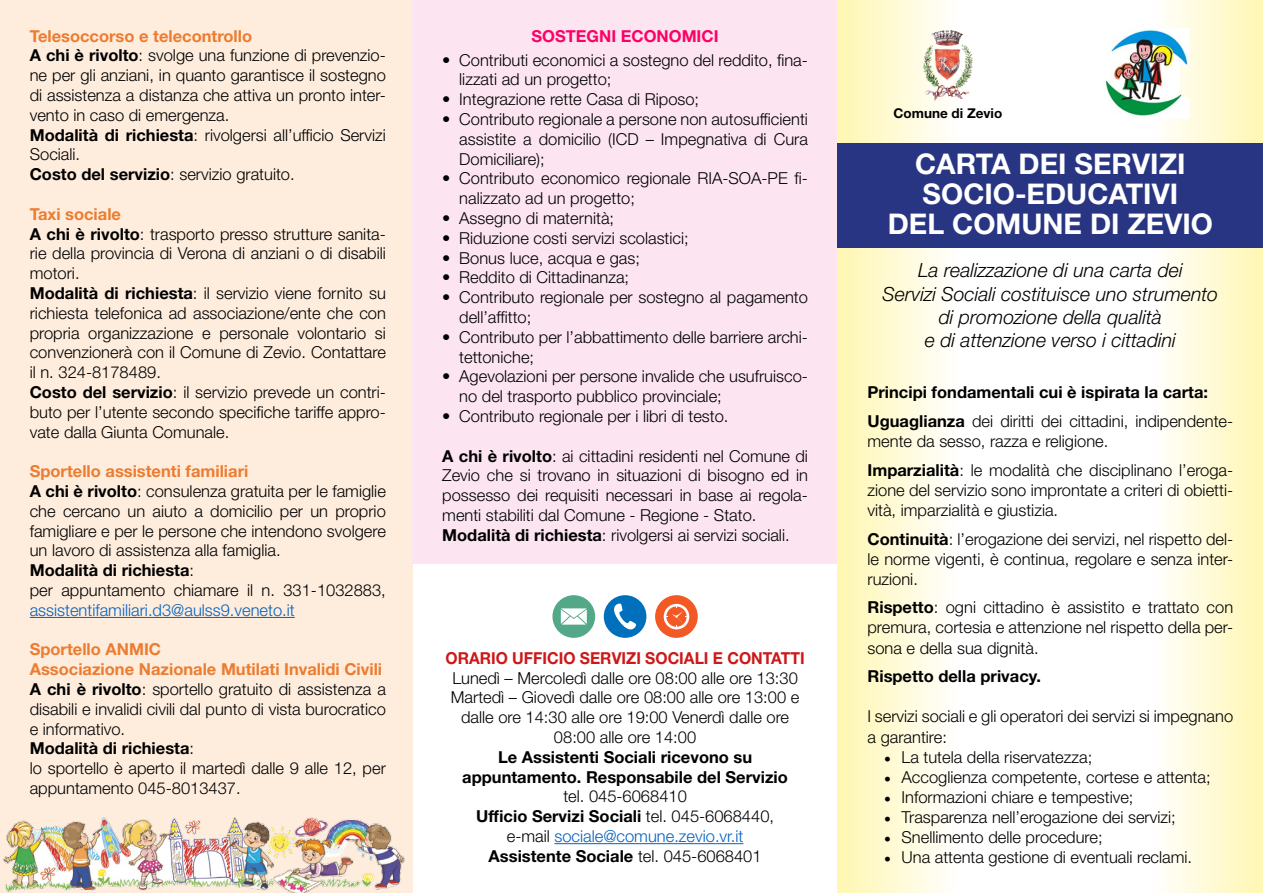
<style>
.page{position:relative;width:1263px;height:893px;background:#fff}
.page>*{position:absolute;margin:0;border:0;box-sizing:border-box;transform-origin:0 0}
.t1{font:700 28.5px/30px "Helvetica Neue LT Std";color:#fff;text-align:center}
.t2{font:italic 300 19.5px/23.4px "Helvetica Neue LT Std";color:#000;text-align:center}
.t3{font:300 16.5px/19.8px "Helvetica Neue LT Std";color:#000}
.t4{font:700 16.5px/28.7px "Helvetica Neue LT Std";color:#000}
.t5{font:300 16.5px "Helvetica Neue LT Std";color:#0462c1}
.t6{font:700 16.5px "Helvetica Neue LT Std";color:#cd1719;scale:.95 1}
.t7{font:700 16.5px "Helvetica Neue LT Std";color:#f06}
.t8{font:700 13.5px "Helvetica Neue LT Std";color:#000}
.s1{font-weight:700;color:#ec7c30}
.s2{font-weight:700}
.s3{color:#0462c1}
.s4{font-weight:300}
</style>
<div class="page">
<div style="left:0;top:0;width:412px;height:893px;background:#feeddd"></div>
<div style="left:412px;top:0;width:426px;height:563px;background:#fce5f1"></div>
<svg style="left:838px;top:0;width:425px;height:893px"></svg>
<img style="left:931px;top:30px;width:15px;height:7px">
<img style="left:1103px;top:28px;width:86px;height:91px">
<div style="left:838px;top:144px;width:425px;height:104px;background:#283583"></div>
<hr style="left:30px;top:617px;width:265px;height:1px;background:#0462c1">
<hr style="left:554px;top:843px;width:189px;height:1px;background:#0462c1">
<img style="left:3px;top:817px;width:402px;height:76px">
<div style="left:604px;top:595px;width:42px;height:43px;background:#0070bd;border-radius:50%"></div>
<svg style="left:614px;top:604px;width:22px;height:25px"></svg>
<div style="left:655px;top:595px;width:43px;height:43px;background:#f25924;border-radius:50%"></div>
<div style="left:664px;top:604px;width:25px;height:25px;background:#fff;border-radius:50%"></div>
<svg style="left:666px;top:606px;width:21px;height:21px"></svg>
<div style="left:552px;top:595px;width:43px;height:43px;background:#52a887;border-radius:50%"></div>
<svg style="left:561px;top:608px;width:26px;height:17px"></svg>
<p class="t3" style="left:30px;top:25px;width:358px"><span class="s1">Telesoccorso e telecontrollo<br></span><span class="s2">A chi è rivolto</span>: svolge una funzione di prevenzio&shy;ne per gli anziani, in quanto garantisce il sostegno di assistenza a distanza che attiva un pronto inter&shy;vento in caso di emergenza.<br><span class="s2">Modalità di richiesta</span>: rivolgersi all’ufficio Servizi Sociali.<br><span class="s2">Costo del servizio</span>: servizio gratuito.</p>
<p class="t3" style="left:30px;top:204px;width:358px"><span class="s1">Taxi sociale<br></span><span class="s2">A chi è rivolto</span>: trasporto presso strutture sanita&shy;rie della provincia di Verona di anziani o di disabili motori.<br><span class="s2">Modalità di richiesta</span>: il servizio viene fornito su richiesta telefonica ad associazione/ente che con propria organizzazione e personale volontario si convenzionerà con il Comune di Zevio. Contattare il n. 324-8178489.<br><span class="s2">Costo del servizio</span>: il servizio prevede un contri&shy;buto per l’utente secondo specifiche tariffe appro&shy;vate dalla Giunta Comunale.</p>
<p class="t3" style="left:30px;top:461px;width:358px"><span class="s1">Sportello assistenti familiari<br></span><span class="s2">A chi è rivolto</span>: consulenza gratuita per le famiglie che cercano un aiuto a domicilio per un proprio famigliare e per le persone che intendono svolgere un lavoro di assistenza alla famiglia.<br><span class="s2">Modalità di richiesta</span>:<br>per appuntamento chiamare il n. 331-1032883,</p>
<p class="t5" style="left:30px;top:600px;width:266px">assistentifamiliari.d3@aulss9.veneto.it</p>
<p class="t3" style="left:30px;top:639px;width:358px"><span class="s1">Sportello ANMIC<br>Associazione Nazionale Mutilati Invalidi Civili </span><span class="s2">A chi è rivolto</span>: sportello gratuito di assistenza a disabili e invalidi civili dal punto di vista burocratico e informativo.<br><span class="s2">Modalità di richiesta</span>:<br>lo sportello è aperto il martedì dalle 9 alle 12, per appuntamento 045-8013437.</p>
<p class="t7" style="left:532px;top:25px;width:188px">SOSTEGNI ECONOMICI</p>
<p class="t3" style="left:459px;top:49px;width:350px;text-indent:-17px">• Contributi economici a sostegno del reddito, fina&shy;lizzati ad un progetto;</p>
<p class="t3" style="left:442px;top:89px;width:258px">• Integrazione rette Casa di Riposo;</p>
<p class="t3" style="left:459px;top:109px;width:350px;text-align:justify;text-indent:-17px">• Contributo regionale a persone non autosufficienti assistite a domicilio (ICD – Impegnativa di Cura Domiciliare);</p>
<p class="t3" style="left:459px;top:168px;width:350px;text-indent:-17px">• Contributo economico regionale RIA-SOA-PE fi&shy;nalizzato ad un progetto;</p>
<p class="t3" style="left:442px;top:208px;width:173px">• Assegno di maternità;</p>
<p class="t3" style="left:442px;top:228px;width:248px">• Riduzione costi servizi scolastici;</p>
<p class="t3" style="left:442px;top:247px;width:199px">• Bonus luce, acqua e gas;</p>
<p class="t3" style="left:442px;top:267px;width:188px">• Reddito di Cittadinanza;</p>
<p class="t3" style="left:459px;top:287px;width:350px;text-indent:-17px">• Contributo regionale per sostegno al pagamento dell’affitto;</p>
<p class="t3" style="left:459px;top:327px;width:350px;text-indent:-17px">• Contributo per l’abbattimento delle barriere archi&shy;tettoniche;</p>
<p class="t3" style="left:459px;top:366px;width:350px;text-indent:-17px">• Agevolazioni per persone invalide che usufruisco&shy;no del trasporto pubblico provinciale;</p>
<p class="t3" style="left:442px;top:406px;width:288px">• Contributo regionale per i libri di testo.</p>
<p class="t3" style="left:442px;top:445px;width:367px"><span class="s2">A chi è rivolto</span>: ai cittadini residenti nel Comune di Zevio che si trovano in situazioni di bisogno ed in possesso dei requisiti necessari in base ai regola&shy;menti stabiliti dal Comune - Regione - Stato.<br><span class="s2">Modalità di richiesta</span>: rivolgersi ai servizi sociali.</p>
<p class="t6" style="left:445px;top:648px;width:379px">ORARIO UFFICIO SERVIZI SOCIALI E CONTATTI</p>
<p class="t3" style="left:451px;top:667px;width:350px;text-align:center">Lunedì – Mercoledì dalle ore 08:00 alle ore 13:30<br>Martedì – Giovedì dalle ore 08:00 alle ore 13:00 e dalle ore 14:30 alle ore 19:00 Venerdì dalle ore 08:00 alle ore 14:00</p>
<p class="t4" style="left:462px;top:747px;width:327px;line-height:19.8px;text-align:center">Le Assistenti Sociali ricevono su appuntamento. Responsabile del Servizio</p>
<p class="t3" style="left:476px;top:786px;width:299px;text-align:center">tel. 045-6068410<br><span class="s2">Ufficio Servizi Sociali</span> tel. 045-6068440, e-mail <span class="s3">sociale@comune.zevio.vr.it </span><span class="s2">Assistente Sociale</span> tel. 045-6068401</p>
<p class="t8" style="left:893px;top:104px;width:110px">Comune di Zevio</p>
<h1 class="t1" style="left:888px;top:148px;width:327px">CARTA DEI SERVIZI<br>SOCIO-EDUCATIVI<br>DEL COMUNE DI ZEVIO</h1>
<p class="t2" style="left:882px;top:258px;width:337px">La realizzazione di una carta dei<br>Servizi Sociali costituisce uno strumento di promozione della qualità<br>e di attenzione verso i cittadini</p>
<p class="t4" style="left:867px;top:378px;width:367px">Principi fondamentali cui è ispirata la carta:<br>Uguaglianza <span class="s4">dei diritti dei cittadini, indipendente-</span></p>
<p class="t3" style="left:867px;top:426px;width:367px;line-height:28.7px">mente da sesso, razza e religione.<br><span class="s2">Imparzialità</span>: le modalità che disciplinano l’eroga-</p>
<p class="t3" style="left:867px;top:479px;width:367px">zione del servizio sono improntate a criteri di obietti&shy;vità, imparzialità e giustizia.</p>
<p class="t3" style="left:867px;top:528px;width:367px;text-align:justify"><span class="s2">Continuità</span>: l’erogazione dei servizi, nel rispetto del&shy;le norme vigenti, è continua, regolare e senza inter&shy;ruzioni.</p>
<p class="t3" style="left:867px;top:597px;width:367px;text-align:justify"><span class="s2">Rispetto</span>: ogni cittadino è assistito e trattato con premura, cortesia e attenzione nel rispetto della per&shy;sona e della sua dignità.</p>
<p class="t4" style="left:867px;top:662px;width:175px">Rispetto della privacy.</p>
<p class="t3" style="left:867px;top:706px;width:367px">I servizi sociali e gli operatori dei servizi si impegnano a garantire:</p>
<p class="t3" style="left:884px;top:746px;width:209px">• La tutela della riservatezza;</p>
<p class="t3" style="left:884px;top:767px;width:328px">• Accoglienza competente, cortese e attenta;</p>
<p class="t3" style="left:884px;top:787px;width:250px">• Informazioni chiare e tempestive;</p>
<p class="t3" style="left:884px;top:807px;width:293px">• Trasparenza nell’erogazione dei servizi;</p>
<p class="t3" style="left:884px;top:827px;width:220px">• Snellimento delle procedure;</p>
<p class="t3" style="left:884px;top:847px;width:309px">• Una attenta gestione di eventuali reclami.</p>
</div>
